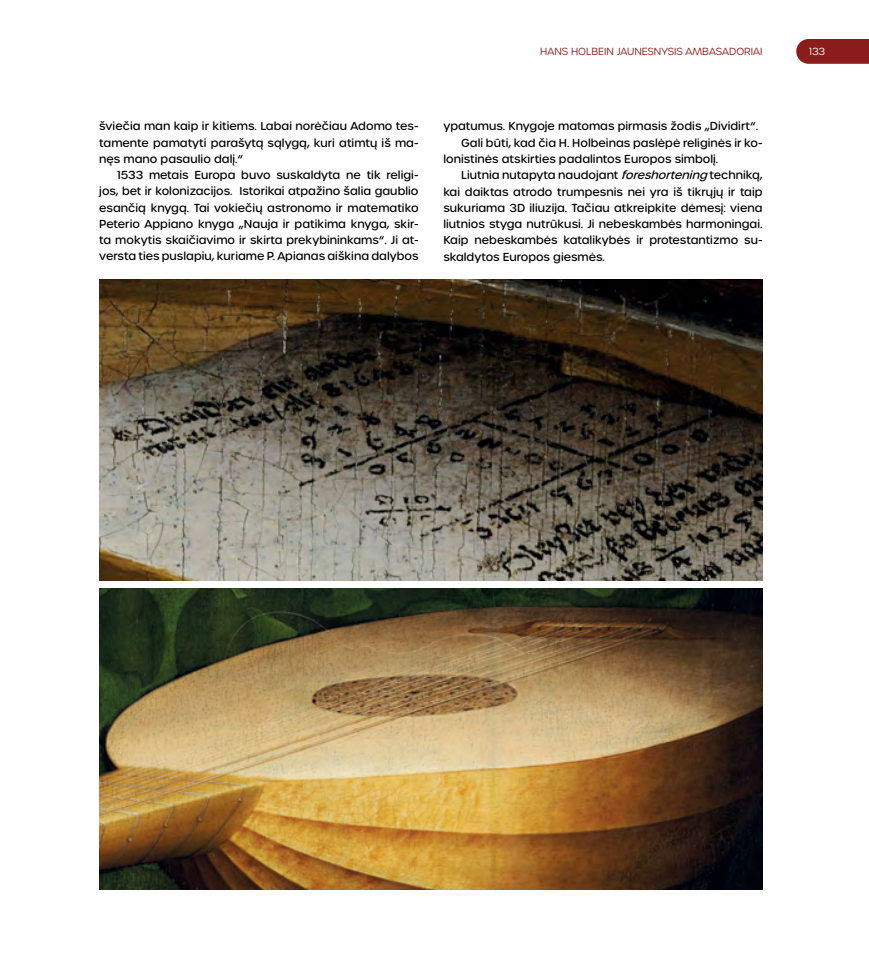
<style>
.page{position:relative;width:869px;height:957px;background:#fff}
.page>*{position:absolute;margin:0;border:0;box-sizing:border-box;transform-origin:0 0}
.t1{font:500 11.25px/16.2px "Urbane Rounded";color:#000;text-align:justify}
.t2{font:300 10px "Urbane Rounded";color:#8a1d1c}
.t3{font:300 10px "Urbane Rounded";color:#fff}
.s1{font-style:italic}
</style>
<div class="page">
<img style="left:99px;top:279px;width:663px;height:302px">
<img style="left:99px;top:588px;width:663px;height:301px">
<svg style="left:796px;top:39px;width:72px;height:25px;background:#8f2827"></svg>
<p class="t2" style="left:540px;top:45px;width:224px">HANS HOLBEIN JAUNESNYSIS AMBASADORIAI</p>
<p class="t3" style="left:808px;top:45px;width:18px">133</p>
<p class="t1" style="left:99px;top:118px;width:320px">šviečia man kaip ir kitiems. Labai norėčiau Adomo tes&shy;tamente pamatyti parašytą sąlygą, kuri atimtų iš ma&shy;nęs mano pasaulio dalį.“</p>
<p class="t1" style="left:99px;top:167px;width:320px;text-indent:18px">1533 metais Europa buvo suskaldyta ne tik religi&shy;jos, bet ir kolonizacijos. Istorikai atpažino šalia gaublio esančią knygą. Tai vokiečių astronomo ir matematiko Peterio Appiano knyga „Nauja ir patikima knyga, skir&shy;ta mokytis skaičiavimo ir skirta prekybininkams“. Ji at&shy;versta ties puslapiu, kuriame P. Apianas aiškina dalybos</p>
<p class="t1" style="left:443px;top:118px;width:316px">ypatumus. Knygoje matomas pirmasis žodis „Dividirt“.</p>
<p class="t1" style="left:461px;top:134px;width:303px">Gali būti, kad čia H. Holbeinas paslėpė religinės ir ko-</p>
<p class="t1" style="left:443px;top:151px;width:276px">lonistinės atskirties padalintos Europos simbolį.</p>
<p class="t1" style="left:461px;top:167px;width:303px">Liutnia nutapyta naudojant <span class="s1">foreshortening</span> techniką,</p>
<p class="t1" style="left:443px;top:183px;width:320px">kai daiktas atrodo trumpesnis nei yra iš tikrųjų ir taip</p>
<p class="t1" style="left:443px;top:200px;width:320px">sukuriama 3D iliuzija. Tačiau atkreipkite dėmesį: viena</p>
<p class="t1" style="left:443px;top:216px;width:320px">liutnios styga nutrūkusi. Ji nebeskambės harmoningai.</p>
<p class="t1" style="left:443px;top:232px;width:320px">Kaip nebeskambės katalikybės ir protestantizmo su-</p>
<p class="t1" style="left:443px;top:248px;width:163px">skaldytos Europos giesmės.</p>
</div>
